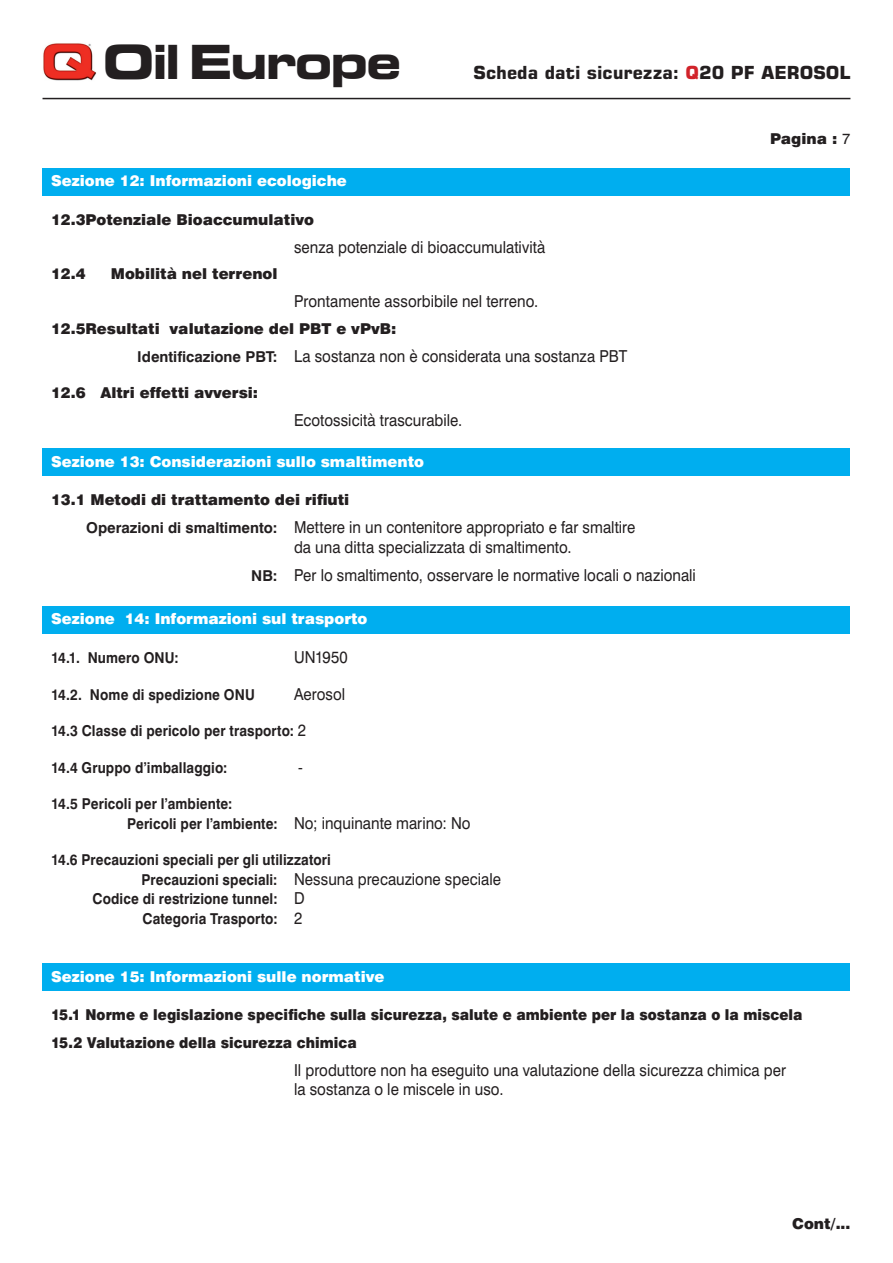
<style>
.page{position:relative;width:893px;height:1263px;background:#fff}
.page>*{position:absolute;margin:0;border:0;box-sizing:border-box;transform-origin:0 0}
.t1{font:700 expanded 46.95px "Square 721 BT";letter-spacing:-.05em;color:#231f20}
.t2{font:700 18px "Square 721 BT";color:#231f20}
.t3{font:16.5px/19.5px "Swiss 721 BT";letter-spacing:.005em;color:#231f20;scale:.91 1}
.t4{font:700 15px/19.5px "Swiss 721 BT";letter-spacing:.01em;color:#231f20;scale:.91 1}
.t5{font:900 15px "Swiss 721 BT";color:#231f20}
.t6{font:900 15px "Swiss 721 BT";color:#fff}
.t7{font:900 15px/28px "Swiss 721 BT";color:#231f20;scale:.91 1}
.s1{color:#d1232a}
.s2{font-weight:400}
.s3{font-weight:700;font-size:15px}
.s4{font-weight:400;font-size:16.5px}
</style>
<div class="page">
<img style="left:43px;top:43px;width:53px;height:38px">
<hr style="left:43px;top:98px;width:807px;height:1px;background:#231f20">
<div style="left:43px;top:168px;width:807px;height:28px;background:#00aeef"></div>
<div style="left:43px;top:449px;width:807px;height:27px;background:#00aeef"></div>
<div style="left:43px;top:963px;width:807px;height:28px;background:#00aeef"></div>
<div style="left:43px;top:606px;width:807px;height:28px;background:#00aeef"></div>
<h1 class="t1" style="left:103px;top:34px;width:300px">Oil Europe</h1>
<p class="t6" style="left:51px;top:172px;width:297px">Sezione 12: Informazioni ecologiche</p>
<p class="t2" style="left:474px;top:62px;width:378px">Scheda dati sicurezza: <span class="s1">Q</span>20 PF AEROSOL</p>
<p class="t5" style="left:770px;top:130px;width:82px">Pagina : <span class="s2">7</span></p>
<p class="t5" style="left:51px;top:210px;width:264px">12.3Potenziale Bioaccumulativo</p>
<p class="t3" style="left:294px;top:237px;width:278px">senza potenziale di bioaccumulatività</p>
<p class="t5" style="left:51px;top:265px;width:36px">12.4</p>
<p class="t5" style="left:111px;top:265px;width:168px">Mobilità nel terrenol</p>
<p class="t3" style="left:294px;top:291px;width:270px">Prontamente assorbibile nel terreno.</p>
<p class="t5" style="left:51px;top:319px;width:347px">12.5Resultati valutazione del PBT e vPvB:</p>
<p class="t3" style="left:137px;top:346px;width:540px"><span class="s3">Identificazione PBT:</span> La sostanza non è considerata una sostanza PBT</p>
<p class="t5" style="left:51px;top:384px;width:209px">12.6 Altri effetti avversi:</p>
<p class="t3" style="left:294px;top:410px;width:187px">Ecotossicità trascurabile.</p>
<p class="t6" style="left:51px;top:453px;width:375px">Sezione 13: Considerazioni sullo smaltimento</p>
<p class="t5" style="left:51px;top:491px;width:300px">13.1 Metodi di trattamento dei rifiuti</p>
<p class="t3" style="left:294px;top:518px;width:377px;text-indent:-208px"><span class="s3">Operazioni di smaltimento:</span> Mettere in un contenitore appropriato e far smaltire da una ditta specializzata di smaltimento.</p>
<p class="t3" style="left:251px;top:565px;width:490px"><span class="s3">NB:</span> Per lo smaltimento, osservare le normative locali o nazionali</p>
<p class="t6" style="left:51px;top:610px;width:318px">Sezione 14: Informazioni sul trasporto</p>
<p class="t4" style="left:51px;top:648px;width:142px">14.1. Numero ONU:</p>
<p class="t3" style="left:294px;top:647px;width:61px">UN1950</p>
<p class="t4" style="left:51px;top:684px;width:226px">14.2. Nome di spedizione ONU</p>
<p class="t3" style="left:294px;top:684px;width:58px">Aerosol</p>
<p class="t4" style="left:51px;top:721px;width:282px">14.3 Classe di pericolo per trasporto: <span class="s4">2</span></p>
<p class="t4" style="left:51px;top:757px;width:195px">14.4 Gruppo d’imballaggio:</p>
<p class="t3" style="left:298px;top:757px;width:7px">-</p>
<p class="t4" style="left:127px;top:794px;width:379px;text-indent:-76px">14.5 Pericoli per l’ambiente:<br>Pericoli per l’ambiente: <span class="s4">No; inquinante marino: No</span></p>
<p class="t4" style="left:51px;top:850px;width:309px">14.6 Precauzioni speciali per gli utilizzatori</p>
<p class="t3" style="left:141px;top:869px;width:397px"><span class="s3">Precauzioni speciali:</span> Nessuna precauzione speciale</p>
<p class="t4" style="left:92px;top:889px;width:235px;text-align:right">Codice di restrizione tunnel: <span class="s4">D<br></span>Categoria Trasporto: <span class="s4">2</span></p>
<p class="t6" style="left:51px;top:967px;width:335px">Sezione 15: Informazioni sulle normative</p>
<p class="t7" style="left:51px;top:1000px;width:827px">15.1 Norme e legislazione specifiche sulla sicurezza, salute e ambiente per la sostanza o la miscela<br>15.2 Valutazione della sicurezza chimica</p>
<p class="t3" style="left:294px;top:1060px;width:542px">Il produttore non ha eseguito una valutazione della sicurezza chimica per la sostanza o le miscele in uso.</p>
<p class="t5" style="left:792px;top:1214px;width:60px">Cont/...</p>
</div>
